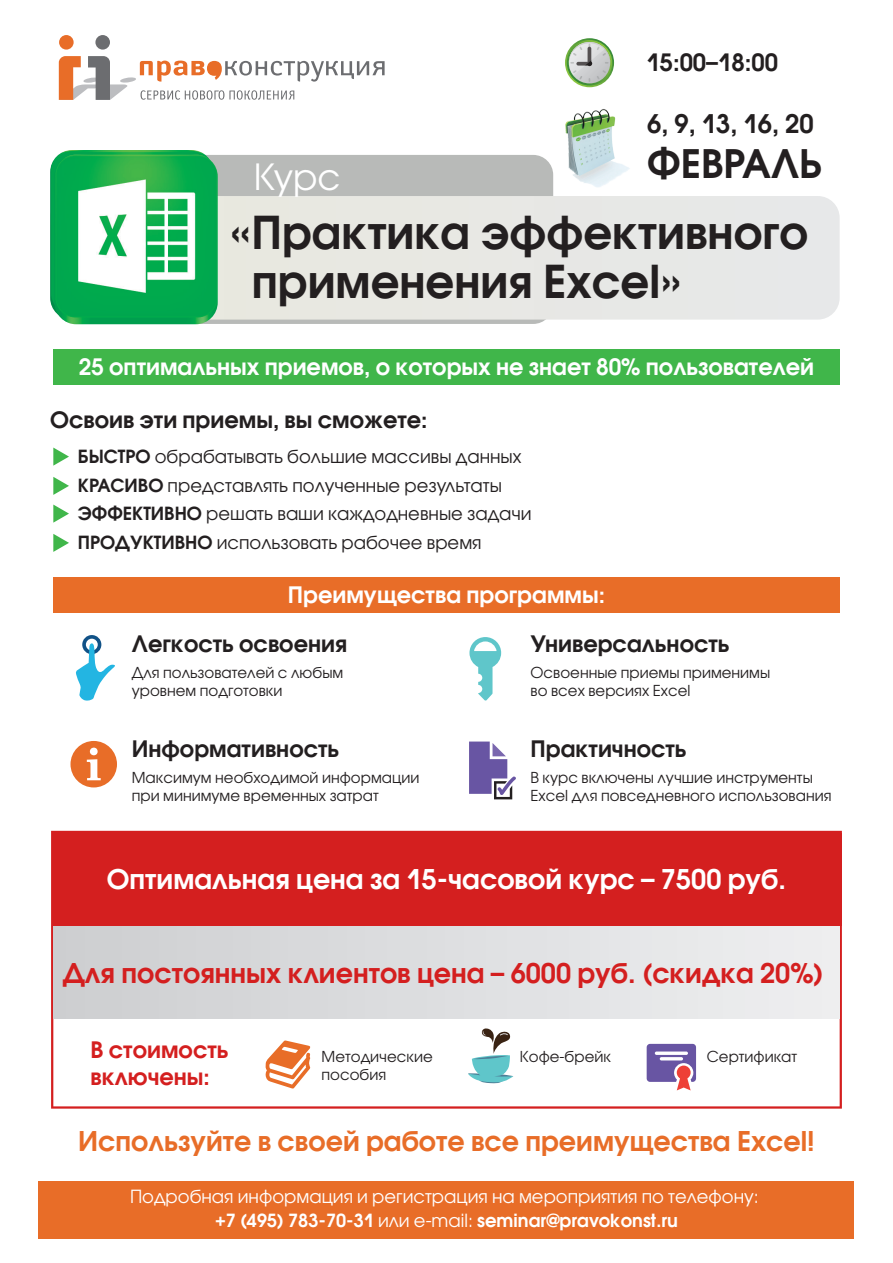
<style>
.page{position:relative;width:893px;height:1263px;background:#fff}
.page>*{position:absolute;margin:0;border:0;box-sizing:border-box;transform-origin:0 0}
.t1{font:600 45px/49.5px "Avant Garde Gothic C";color:#231f20}
.t2{font:600 39px "Avant Garde Gothic C";color:#231f20}
.t3{font:35.85px "Avant Garde Gothic C";color:#fff}
.t4{font:600 27px "Avant Garde Gothic C";color:#d41f1f}
.t5{font:600 27px "Avant Garde Gothic C";color:#e86d28}
.t6{font:600 27px "Avant Garde Gothic C";color:#fff}
.t7{font:600 25.5px "Avant Garde Gothic C";color:#231f20}
.t8{font:600 23.7px "Avant Garde Gothic C";color:#231f20}
.t9{font:600 22.5px "Avant Garde Gothic C";color:#231f20}
.t10{font:600 22.5px "Avant Garde Gothic C";color:#fff}
.t11{font:600 22.5px/27px "Avant Garde Gothic C";color:#d41f1f}
.t12{font:18px/28.5px "Avant Garde Gothic C";color:#231f20}
.t13{font:18px/24px "Avant Garde Gothic C";color:#fff;text-align:center}
.t14{font:15px/18px "Avant Garde Gothic C";color:#231f20}
.s1{font-weight:600}
</style>
<div class="page">
<img style="left:565px;top:109px;width:65px;height:78px">
<svg style="left:51px;top:831px;width:791px;height:278px"></svg>
<div style="left:53px;top:860px;width:787px;height:158px;background:linear-gradient(to right,#cdced0,#eeeff0)"></div>
<div style="left:53px;top:349px;width:787px;height:36px;background:#40b64a"></div>
<div style="left:56px;top:155px;width:497px;height:169px;background:#b8bab8;border-radius:20px"></div>
<div style="left:218px;top:196px;width:622px;height:124px;background:#e8e8e4"></div>
<svg style="left:59px;top:56px;width:326px;height:44px"></svg>
<div style="left:95px;top:35px;width:15px;height:15px;background:#6c6d70;border-radius:50%"></div>
<div style="left:59px;top:35px;width:15px;height:15px;background:#e86d28;border-radius:50%"></div>
<svg style="left:565px;top:38px;width:49px;height:49px"></svg>
<svg style="left:567px;top:40px;width:45px;height:45px"></svg>
<div style="left:569px;top:42px;width:41px;height:41px;background:#c3c5c7;border-radius:21px"></div>
<svg style="left:569px;top:42px;width:41px;height:40px"></svg>
<div style="left:53px;top:578px;width:787px;height:35px;background:#e86d28"></div>
<div style="left:52px;top:833px;width:789px;height:92px;background:#d41f1f"></div>
<img style="left:50px;top:150px;width:156px;height:160px">
<svg style="left:53px;top:448px;width:16px;height:18px"></svg>
<svg style="left:53px;top:477px;width:16px;height:18px"></svg>
<svg style="left:53px;top:505px;width:16px;height:18px"></svg>
<svg style="left:53px;top:534px;width:16px;height:18px"></svg>
<svg style="left:469px;top:637px;width:32px;height:64px"></svg>
<svg style="left:469px;top:741px;width:47px;height:58px"></svg>
<div style="left:70px;top:741px;width:47px;height:46px;background:#e86d28;border-radius:50%"></div>
<svg style="left:87px;top:748px;width:14px;height:32px"></svg>
<svg style="left:76px;top:635px;width:39px;height:66px"></svg>
<svg style="left:468px;top:1028px;width:45px;height:56px"></svg>
<svg style="left:266px;top:1040px;width:45px;height:49px"></svg>
<svg style="left:647px;top:1044px;width:49px;height:46px"></svg>
<img style="left:54px;top:155px;width:164px;height:169px">
<div style="left:39px;top:1181px;width:815px;height:57px;background:#e86d28"></div>
<h3 class="t8" style="left:646px;top:47px;width:133px">15:00–18:00</h3>
<h3 class="t7" style="left:647px;top:108px;width:168px">6, 9, 13, 16, 20</h3>
<h2 class="t2" style="left:647px;top:140px;width:176px">ФЕВРАЛЬ</h2>
<h3 class="t3" style="left:254px;top:156px;width:88px">Курс</h3>
<h1 class="t1" style="left:252px;top:207px;width:558px;text-indent:-21px">«Практика эффективного применения Excel»</h1>
<h3 class="t10" style="left:79px;top:353px;width:737px">25 оптимальных приемов, о которых не знает 80% пользователей</h3>
<h3 class="t9" style="left:50px;top:406px;width:379px">Освоив эти приемы, вы сможете:</h3>
<p class="t12" style="left:78px;top:442px;width:455px"><span class="s1">БЫСТРО</span> обрабатывать большие массивы данных <span class="s1">КРАСИВО</span> представлять полученные результаты <span class="s1">ЭФФЕКТИВНО</span> решать ваши каждодневные задачи <span class="s1">ПРОДУКТИВНО</span> использовать рабочее время</p>
<h3 class="t10" style="left:288px;top:581px;width:319px">Преимущества программы:</h3>
<h3 class="t9" style="left:132px;top:630px;width:217px">Легкость освоения</h3>
<h3 class="t9" style="left:530px;top:630px;width:201px">Универсальность</h3>
<p class="t14" style="left:132px;top:663px;width:213px">Для пользователей с любым уровнем подготовки</p>
<h3 class="t9" style="left:132px;top:735px;width:209px">Информативность</h3>
<p class="t14" style="left:530px;top:663px;width:241px">Освоенные приемы применимы во всех версиях Excel</p>
<h3 class="t9" style="left:530px;top:735px;width:158px">Практичность</h3>
<p class="t14" style="left:132px;top:768px;width:289px">Максимум необходимой информации при минимуме временных затрат</p>
<p class="t14" style="left:530px;top:768px;width:302px">В курс включены лучшие инструменты<br>Excel для повседневного использования</p>
<h3 class="t6" style="left:107px;top:862px;width:681px">Оптимальная цена за 15-часовой курс – 7500 руб.</h3>
<h3 class="t4" style="left:63px;top:956px;width:762px">Для постоянных клиентов цена – 6000 руб. (скидка 20%)</h3>
<h3 class="t11" style="left:91px;top:1036px;width:139px">В стоимость включены:</h3>
<p class="t14" style="left:322px;top:1048px;width:113px">Методические пособия</p>
<p class="t14" style="left:520px;top:1048px;width:93px">Кофе-брейк</p>
<p class="t14" style="left:707px;top:1048px;width:92px">Сертификат</p>
<h3 class="t5" style="left:78px;top:1125px;width:738px">Используйте в своей работе все преимущества Excel!</h3>
<p class="t13" style="left:130px;top:1184px;width:630px">Подробная информация и регистрация на мероприятия по телефону: <span class="s1">+7 (495) 783-70-31</span> или e-mail: <span class="s1">seminar@pravokonst.ru</span></p>
</div>
